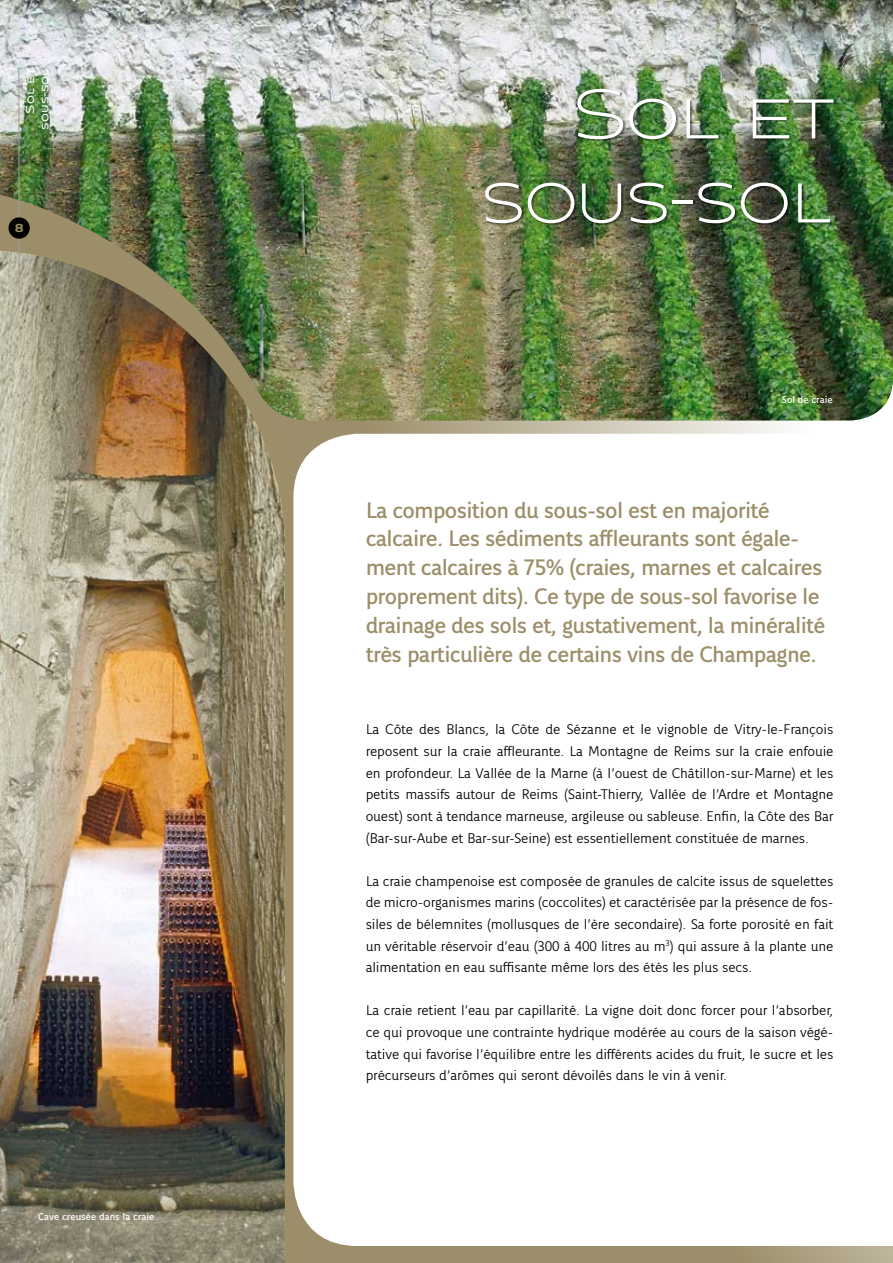
<style>
.page{position:relative;width:893px;height:1263px;background:#fff}
.page>*{position:absolute;margin:0;border:0;box-sizing:border-box;transform-origin:0 0}
.t1{font:300 72px/84px "CIVC Title";letter-spacing:-.04em;color:#fff;text-align:right}
.t2{font:24px/28.8px "CIVC Sans";letter-spacing:-.03em;color:#9c8e69}
.t3{font:300 15px/21.6px "CIVC Sans";letter-spacing:-.01em;color:#000;text-align:justify}
.t4{font:12px/14.4px "CIVC Title";color:#fff;text-align:right}
.t5{font:700 12px "CIVC Title";color:#9c8e69}
.t6{font:10.5px "CIVC Sans";color:#fff}
</style>
<div class="page">
<svg style="left:292px;top:421px;width:601px;height:842px;background:#b3a88d"></svg>
<img style="left:0;top:0;width:893px;height:421px">
<svg style="left:293px;top:434px;width:600px;height:812px"></svg>
<img style="left:0;top:191px;width:292px;height:1072px">
<img style="left:0;top:251px;width:285px;height:1012px">
<div style="left:485px;top:89px;width:408px;height:332px;background:#000;opacity:.5"></div>
<hr style="left:19px;top:68px;width:1px;height:246px;background:#9c9d9f">
<div style="left:9px;top:217px;width:21px;height:22px;background:#000;border-radius:50%"></div>
<p class="t4" style="left:23px;top:130px;width:63px;rotate:-90deg">Sol et sous-sol</p>
<p class="t5" style="left:14px;top:221px;width:11px">8</p>
<p class="t6" style="left:38px;top:1211px;width:118px">Cave creusée dans la craie</p>
<h1 class="t1" style="left:480px;top:72px;width:355px">Sol et sous-sol</h1>
<p class="t6" style="left:782px;top:394px;width:52px">Sol de craie</p>
<p class="t2" style="left:366px;top:496px;width:461px">La composition du sous-sol est en majorité calcaire. Les sédiments affleurants sont égale&shy;ment calcaires à 75% (craies, marnes et calcaires proprement dits). Ce type de sous-sol favorise le drainage des sols et, gustativement, la minéralité très particulière de certains vins de Champagne.</p>
<p class="t3" style="left:366px;top:719px;width:469px">La Côte des Blancs, la Côte de Sézanne et le vignoble de Vitry-le-François reposent sur la craie affleurante. La Montagne de Reims sur la craie enfouie en profondeur. La Vallée de la Marne (à l’ouest de Châtillon-sur-Marne) et les petits massifs autour de Reims (Saint-Thierry, Vallée de l’Ardre et Montagne ouest) sont à tendance marneuse, argileuse ou sableuse. Enfin, la Côte des Bar (Bar-sur-Aube et Bar-sur-Seine) est essentiellement constituée de marnes.</p>
<p class="t3" style="left:366px;top:870px;width:469px">La craie champenoise est composée de granules de calcite issus de squelettes de micro-organismes marins (coccolites) et caractérisée par la présence de fos&shy;siles de bélemnites (mollusques de l’ère secondaire). Sa forte porosité en fait un véritable réservoir d’eau (300 à 400 litres au m<sup>3</sup>) qui assure à la plante une alimentation en eau suffisante même lors des étés les plus secs.</p>
<p class="t3" style="left:366px;top:1000px;width:469px">La craie retient l’eau par capillarité. La vigne doit donc forcer pour l’absorber, ce qui provoque une contrainte hydrique modérée au cours de la saison végé&shy;tative qui favorise l’équilibre entre les différents acides du fruit, le sucre et les précurseurs d’arômes qui seront dévoilés dans le vin à venir.</p>
</div>
